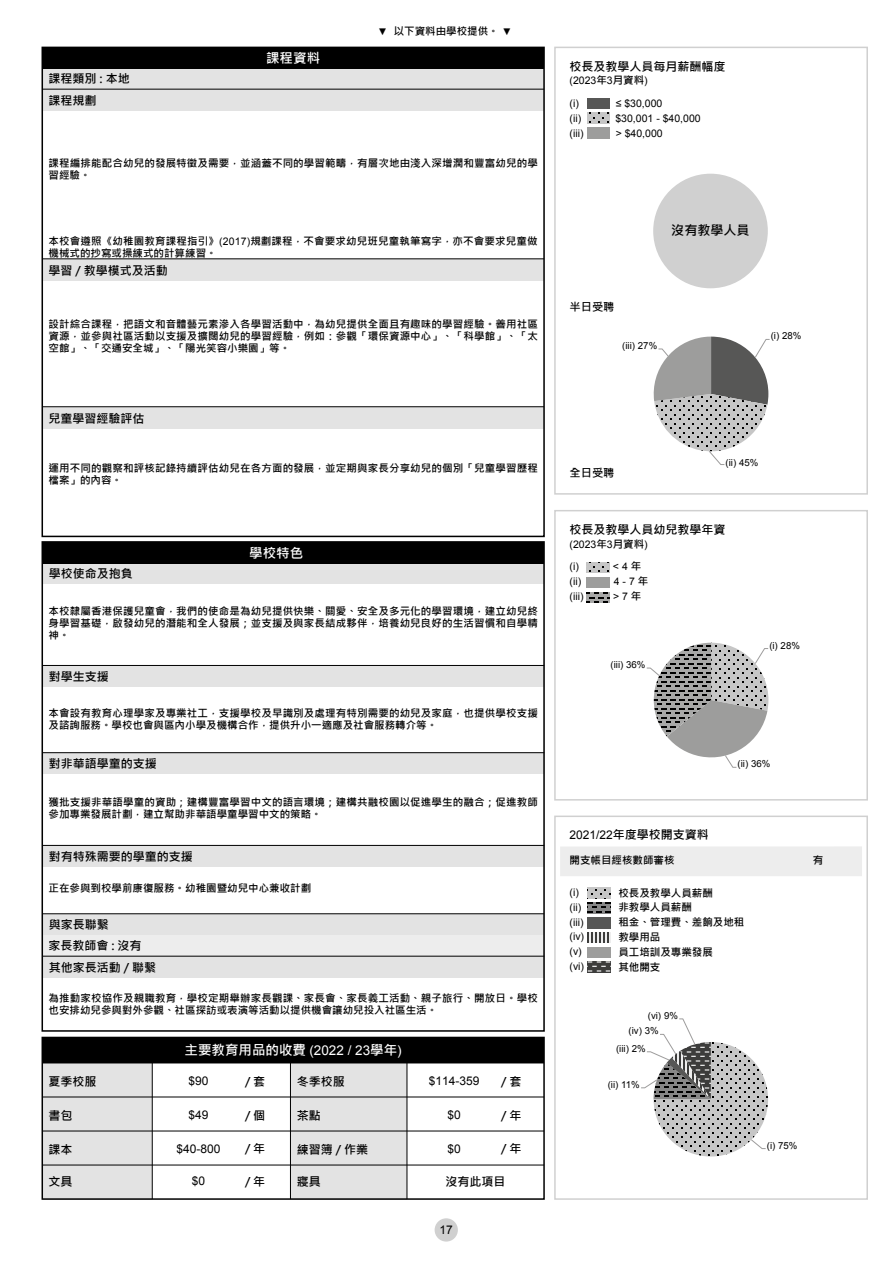
<style>
.page{position:relative;width:893px;height:1263px;background:#fff}
.page>*{position:absolute;margin:0;border:0;box-sizing:border-box;transform-origin:0 0}
.t1{font:700 13.5px "Microsoft Jheng Hei";color:#fff}
.t2{font:700 13.05px "Microsoft Jheng Hei";color:#000}
.t3{font:700 12px/20.9px "Microsoft Jheng Hei";color:#000}
.t4{font:12px "Arial";color:#000}
.t5{font:700 11.25px "Microsoft Jheng Hei";color:#000}
.t6{font:700 10.5px/12px "Microsoft Jheng Hei";letter-spacing:.015em;color:#000}
.t7{font:10.5px "Arial";color:#000}
.t8{font:9.6px "Arial";color:#000}
.s1{font-family:"Arial";font-weight:400;font-size:9.75px}
.s2{font-family:"Arial";font-weight:400}
.s3{font-family:"Microsoft Jheng Hei";font-weight:700}
</style>
<div class="page">
<div style="left:560px;top:846px;width:302px;height:30px;background:#ededed"></div>
<img style="left:588px;top:917px;width:22px;height:11px">
<svg style="left:588px;top:962px;width:22px;height:10px"></svg>
<svg style="left:588px;top:932px;width:22px;height:11px"></svg>
<svg style="left:588px;top:902px;width:22px;height:11px"></svg>
<svg style="left:588px;top:888px;width:22px;height:10px"></svg>
<div style="left:554px;top:815px;width:314px;height:385px;border:2px solid #d0d0d0"></div>
<div style="left:554px;top:510px;width:314px;height:290px;border:2px solid #d0d0d0"></div>
<svg style="left:586px;top:592px;width:23px;height:11px"></svg>
<svg style="left:586px;top:562px;width:23px;height:11px"></svg>
<div style="left:554px;top:47px;width:314px;height:448px;border:2px solid #d0d0d0"></div>
<img style="left:587px;top:98px;width:23px;height:11px">
<svg style="left:587px;top:113px;width:23px;height:11px"></svg>
<div style="left:653px;top:174px;width:115px;height:114px;background:#d0d0d0;border-radius:50%"></div>
<svg style="left:653px;top:337px;width:117px;height:128px"></svg>
<svg style="left:646px;top:643px;width:123px;height:125px"></svg>
<svg style="left:641px;top:1018px;width:127px;height:138px"></svg>
<div style="left:290px;top:1063px;width:117px;height:136px;background:#e3e3e3"></div>
<div style="left:42px;top:1063px;width:110px;height:136px;background:#e3e3e3"></div>
<div style="left:42px;top:1037px;width:503px;height:163px;border:2px solid #000"></div>
<hr style="left:42px;top:1096px;width:502px;height:1px;background:#000">
<hr style="left:42px;top:1165px;width:502px;height:1px;background:#000">
<hr style="left:42px;top:1130px;width:502px;height:1px;background:#000">
<div style="left:42px;top:1037px;width:502px;height:26px;background:#000"></div>
<hr style="left:152px;top:1063px;width:1px;height:136px;background:#000">
<hr style="left:290px;top:1063px;width:1px;height:136px;background:#000">
<hr style="left:407px;top:1063px;width:1px;height:136px;background:#000">
<div style="left:435px;top:1218px;width:23px;height:23px;background:#d0d0d0;border-radius:50%"></div>
<div style="left:42px;top:666px;width:502px;height:21px;background:#e3e3e3"></div>
<hr style="left:42px;top:665px;width:502px;height:1px;background:#000">
<div style="left:42px;top:914px;width:502px;height:21px;background:#e3e3e3"></div>
<div style="left:42px;top:935px;width:502px;height:21px;background:#ededed"></div>
<hr style="left:42px;top:913px;width:502px;height:1px;background:#000">
<div style="left:42px;top:562px;width:502px;height:22px;background:#e3e3e3"></div>
<div style="left:42px;top:542px;width:502px;height:21px;background:#000"></div>
<div style="left:42px;top:956px;width:502px;height:21px;background:#e3e3e3"></div>
<hr style="left:42px;top:956px;width:502px;height:1px;background:#000">
<div style="left:42px;top:753px;width:502px;height:21px;background:#e3e3e3"></div>
<hr style="left:42px;top:752px;width:502px;height:1px;background:#000">
<div style="left:42px;top:845px;width:502px;height:22px;background:#e3e3e3"></div>
<hr style="left:42px;top:845px;width:502px;height:1px;background:#000">
<div style="left:42px;top:541px;width:503px;height:491px;border:2px solid #000"></div>
<div style="left:42px;top:259px;width:502px;height:21px;background:#e3e3e3"></div>
<hr style="left:42px;top:258px;width:502px;height:1px;background:#000">
<div style="left:42px;top:407px;width:502px;height:21px;background:#e3e3e3"></div>
<hr style="left:42px;top:406px;width:502px;height:1px;background:#000">
<div style="left:42px;top:89px;width:502px;height:21px;background:#e3e3e3"></div>
<div style="left:42px;top:68px;width:502px;height:21px;background:#e3e3e3"></div>
<hr style="left:42px;top:89px;width:502px;height:1px;background:#000">
<div style="left:42px;top:47px;width:502px;height:22px;background:#000"></div>
<div style="left:42px;top:47px;width:503px;height:490px;border:2px solid #000"></div>
<p class="t3" style="left:49px;top:68px;width:83px">課程類別 : 本地</p>
<p class="t3" style="left:49px;top:90px;width:49px">課程規劃</p>
<p class="t1" style="left:266px;top:50px;width:55px">課程資料</p>
<p class="t6" style="left:378px;top:25px;width:135px"><span class="s1">▼</span> 以下資料由學校提供。 <span class="s1">▼</span></p>
<p class="t6" style="left:49px;top:158px;width:491px">課程編排能配合幼兒的發展特徵及需要，並涵蓋不同的學習範疇，有層次地由淺入深增潤和豐富幼兒的學習經驗。</p>
<p class="t6" style="left:49px;top:235px;width:490px">本校會遵照《幼稚園教育課程指引》<span class="s2">(2017)</span>規劃課程，不會要求幼兒班兒童執筆寫字，亦不會要求兒童做機械式的抄寫或操練式的計算練習。</p>
<p class="t3" style="left:49px;top:260px;width:121px">學習 / 教學模式及活動</p>
<p class="t6" style="left:49px;top:318px;width:491px;text-align:justify">設計綜合課程，把語文和音體藝元素滲入各學習活動中，為幼兒提供全面且有趣味的學習經驗。善用社區資源，並參與社區活動以支援及擴闊幼兒的學習經驗，例如：參觀「環保資源中心」、「科學館」、「太空館」、「交通安全城」、「陽光笑容小樂園」等。</p>
<p class="t3" style="left:49px;top:408px;width:97px">兒童學習經驗評估</p>
<p class="t6" style="left:49px;top:463px;width:491px">運用不同的觀察和評核記錄持續評估幼兒在各方面的發展，並定期與家長分享幼兒的個別「兒童學習歷程檔案」的內容。</p>
<p class="t3" style="left:49px;top:563px;width:85px">學校使命及抱負</p>
<p class="t1" style="left:249px;top:545px;width:55px">學校特色</p>
<p class="t6" style="left:49px;top:605px;width:491px;text-align:justify">本校隸屬香港保護兒童會，我們的使命是為幼兒提供快樂、關愛、安全及多元化的學習環境，建立幼兒終身學習基礎，啟發幼兒的潛能和全人發展；並支援及與家長結成夥伴，培養幼兒良好的生活習慣和自學精神。</p>
<p class="t3" style="left:49px;top:666px;width:61px">對學生支援</p>
<p class="t6" style="left:49px;top:707px;width:491px">本會設有教育心理學家及專業社工，支援學校及早識別及處理有特別需要的幼兒及家庭，也提供學校支援及諮詢服務。學校也會與區內小學及機構合作，提供升小一適應及社會服務轉介等。</p>
<p class="t3" style="left:49px;top:753px;width:109px">對非華語學童的支援</p>
<p class="t6" style="left:49px;top:796px;width:491px">獲批支援非華語學童的資助；建構豐富學習中文的語言環境；建構共融校園以促進學生的融合；促進教師參加專業發展計劃，建立幫助非華語學童學習中文的策略。</p>
<p class="t3" style="left:49px;top:846px;width:145px">對有特殊需要的學童的支援</p>
<p class="t6" style="left:49px;top:882px;width:264px">正在參與到校學前康復服務。幼稚園暨幼兒中心兼收計劃</p>
<p class="t3" style="left:48px;top:914px;width:95px">與家長聯繫<br>家長教師會 : 沒有</p>
<p class="t3" style="left:49px;top:957px;width:109px">其他家長活動 / 聯繫</p>
<p class="t6" style="left:49px;top:992px;width:491px">為推動家校協作及親職教育，學校定期舉辦家長觀課、家長會、家長義工活動、親子旅行、開放日。學校也安排幼兒參與對外參觀、社區探訪或表演等活動以提供機會讓幼兒投入社區生活。</p>
<p class="t1" style="left:185px;top:1041px;width:219px">主要教育用品的收費 <span class="s2">(2022 / 23</span>學年<span class="s2">)</span></p>
<p class="t3" style="left:245px;top:1071px;width:22px">/ 套</p>
<p class="t3" style="left:245px;top:1105px;width:22px">/ 個</p>
<p class="t3" style="left:245px;top:1138px;width:22px">/ 年</p>
<p class="t3" style="left:501px;top:1138px;width:22px">/ 年</p>
<p class="t3" style="left:49px;top:1071px;width:49px">夏季校服</p>
<p class="t3" style="left:297px;top:1071px;width:49px">冬季校服</p>
<p class="t3" style="left:49px;top:1105px;width:25px">書包</p>
<p class="t3" style="left:297px;top:1105px;width:25px">茶點</p>
<p class="t3" style="left:49px;top:1139px;width:25px">課本</p>
<p class="t3" style="left:297px;top:1139px;width:73px">練習簿 / 作業</p>
<p class="t3" style="left:49px;top:1171px;width:25px">文具</p>
<p class="t3" style="left:297px;top:1171px;width:25px">寢具</p>
<p class="t3" style="left:501px;top:1071px;width:22px">/ 套</p>
<p class="t4" style="left:189px;top:1073px;width:22px">$90</p>
<p class="t4" style="left:189px;top:1107px;width:22px">$49</p>
<p class="t4" style="left:177px;top:1141px;width:46px">$40-800</p>
<p class="t4" style="left:429px;top:1073px;width:52px">$114-359</p>
<p class="t4" style="left:447px;top:1107px;width:15px">$0</p>
<p class="t4" style="left:447px;top:1141px;width:15px">$0</p>
<p class="t3" style="left:501px;top:1105px;width:22px">/ 年</p>
<p class="t4" style="left:192px;top:1173px;width:15px">$0</p>
<p class="t3" style="left:445px;top:1171px;width:61px">沒有此項目</p>
<p class="t4" style="left:440px;top:1222px;width:15px">17</p>
<p class="t3" style="left:245px;top:1171px;width:22px">/ 年</p>
<p class="t3" style="left:570px;top:56px;width:157px">校長及教學人員每月薪酬幅度</p>
<p class="t7" style="left:570px;top:74px;width:80px">(2023<span class="s3">年</span>3<span class="s3">月資料</span>)</p>
<p class="t7" style="left:570px;top:97px;width:11px">(i)</p>
<p class="t7" style="left:616px;top:97px;width:48px">≤ $30,000</p>
<p class="t7" style="left:570px;top:127px;width:15px">(iii)</p>
<p class="t7" style="left:616px;top:127px;width:48px">&gt; $40,000</p>
<p class="t7" style="left:570px;top:112px;width:13px">(ii)</p>
<p class="t7" style="left:615px;top:112px;width:87px">$30,001 - $40,000</p>
<p class="t2" style="left:671px;top:222px;width:80px">沒有教學人員</p>
<p class="t5" style="left:570px;top:300px;width:46px">半日受聘</p>
<p class="t8" style="left:622px;top:339px;width:36px">(iii) 27%</p>
<p class="t8" style="left:771px;top:330px;width:32px">(i) 28%</p>
<p class="t5" style="left:570px;top:465px;width:46px">全日受聘</p>
<p class="t8" style="left:726px;top:457px;width:34px">(ii) 45%</p>
<p class="t3" style="left:570px;top:519px;width:157px">校長及教學人員幼兒教學年資</p>
<p class="t7" style="left:570px;top:537px;width:80px">(2023<span class="s3">年</span>3<span class="s3">月資料</span>)</p>
<p class="t7" style="left:570px;top:575px;width:13px">(ii)</p>
<p class="t7" style="left:614px;top:575px;width:36px">4 - 7 <span class="s3">年</span></p>
<p class="t7" style="left:570px;top:590px;width:15px">(iii)</p>
<p class="t7" style="left:613px;top:590px;width:30px">&gt; 7 <span class="s3">年</span></p>
<p class="t7" style="left:570px;top:560px;width:11px">(i)</p>
<p class="t7" style="left:613px;top:560px;width:30px">&lt; 4 <span class="s3">年</span></p>
<p class="t8" style="left:611px;top:658px;width:36px">(iii) 36%</p>
<p class="t8" style="left:769px;top:639px;width:32px">(i) 28%</p>
<p class="t8" style="left:738px;top:758px;width:34px">(ii) 36%</p>
<p class="t3" style="left:570px;top:824px;width:141px"><span class="s2">2021/22</span>年度學校開支資料</p>
<p class="t6" style="left:570px;top:854px;width:106px">開支帳目經核數師審核</p>
<p class="t7" style="left:570px;top:885px;width:11px">(i)</p>
<p class="t6" style="left:618px;top:887px;width:96px">校長及教學人員薪酬</p>
<p class="t7" style="left:570px;top:900px;width:13px">(ii)</p>
<p class="t6" style="left:618px;top:902px;width:75px">非教學人員薪酬</p>
<p class="t7" style="left:570px;top:915px;width:15px">(iii)</p>
<p class="t6" style="left:618px;top:916px;width:127px">租金、管理費、差餉及地租</p>
<p class="t7" style="left:570px;top:944px;width:14px">(v)</p>
<p class="t6" style="left:618px;top:946px;width:96px">員工培訓及專業發展</p>
<p class="t7" style="left:570px;top:959px;width:16px">(vi)</p>
<p class="t6" style="left:618px;top:961px;width:43px">其他開支</p>
<p class="t7" style="left:570px;top:930px;width:16px">(iv)</p>
<p class="t6" style="left:618px;top:931px;width:43px">教學用品</p>
<p class="t8" style="left:648px;top:1009px;width:32px">(vi) 9%</p>
<p class="t8" style="left:629px;top:1025px;width:32px">(iv) 3%</p>
<p class="t8" style="left:616px;top:1042px;width:31px">(iii) 2%</p>
<p class="t8" style="left:608px;top:1078px;width:34px">(ii) 11%</p>
<p class="t6" style="left:813px;top:854px;width:12px">有</p>
<p class="t8" style="left:767px;top:1139px;width:32px">(i) 75%</p>
</div>
